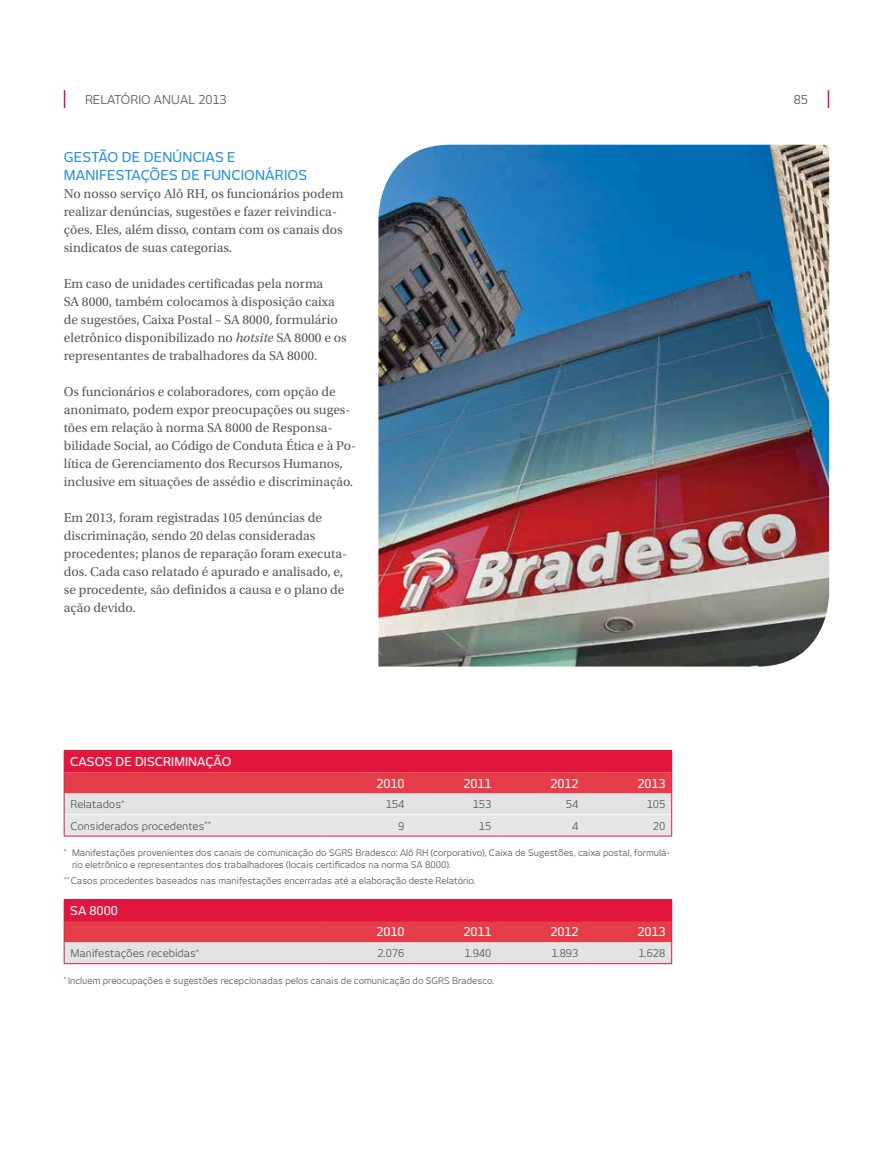
<style>
.page{position:relative;width:893px;height:1149px;background:#fff}
.page>*{position:absolute;margin:0;border:0;box-sizing:border-box;transform-origin:0 0}
.t1{font:13.5px/18px "Utopia Std";color:#58595b}
.t2{font:500 12px "New June";color:#fff}
.t3{font:12px "New June";color:#58595b}
.t4{font:10.5px "New June";color:#58595b}
.t5{font:9px/12px "New June";color:#58595b}
.s1{font-family:"New June";font-weight:500;color:#2b93d1}
.s2{font-style:italic}
</style>
<div class="page">
<svg style="left:64px;top:90px;width:1px;height:18px"></svg>
<svg style="left:828px;top:90px;width:1px;height:18px"></svg>
<img style="left:378px;top:145px;width:451px;height:521px">
<hr style="left:64px;top:750px;width:260px;height:1px;background:#e3173e">
<hr style="left:324px;top:750px;width:87px;height:1px;background:#e3173e">
<hr style="left:411px;top:750px;width:87px;height:1px;background:#e3173e">
<hr style="left:498px;top:750px;width:87px;height:1px;background:#e3173e">
<hr style="left:585px;top:750px;width:87px;height:1px;background:#e3173e">
<svg style="left:64px;top:751px;width:608px;height:84px;background:#e48694"></svg>
<hr style="left:64px;top:835px;width:260px;height:1px;background:#e3173e">
<hr style="left:324px;top:835px;width:87px;height:1px;background:#e3173e">
<hr style="left:411px;top:835px;width:87px;height:1px;background:#e3173e">
<hr style="left:498px;top:835px;width:87px;height:1px;background:#e3173e">
<hr style="left:585px;top:835px;width:87px;height:1px;background:#e3173e">
<svg style="left:64px;top:899px;width:608px;height:63px;background:#e36376"></svg>
<hr style="left:64px;top:962px;width:260px;height:1px;background:#e3173e">
<hr style="left:324px;top:962px;width:87px;height:1px;background:#e3173e">
<hr style="left:411px;top:962px;width:87px;height:1px;background:#e3173e">
<hr style="left:498px;top:962px;width:87px;height:1px;background:#e3173e">
<hr style="left:585px;top:962px;width:87px;height:1px;background:#e3173e">
<p class="t3" style="left:85px;top:92px;width:143px">RELATÓRIO Anual 2013</p>
<p class="t3" style="left:794px;top:92px;width:16px">85</p>
<p class="t1" style="left:64px;top:149px;width:281px"><span class="s1">GESTÃO DE DENÚNCIAS E MANIFESTAÇÕES DE FUNCIONÁRIOS<br></span>No nosso serviço Alô RH, os funcionários podem realizar denúncias, sugestões e fazer reivindica&shy;ções. Eles, além disso, contam com os canais dos sindicatos de suas categorias.</p>
<p class="t1" style="left:64px;top:275px;width:284px">Em caso de unidades certificadas pela norma<br>SA 8000, também colocamos à disposição caixa de sugestões, Caixa Postal – SA 8000, formulário eletrônico disponibilizado no <span class="s2">hotsite</span> SA 8000 e os representantes de trabalhadores da SA 8000.</p>
<p class="t1" style="left:64px;top:383px;width:294px">Os funcionários e colaboradores, com opção de anonimato, podem expor preocupações ou suges&shy;tões em relação à norma SA 8000 de Responsa&shy;bilidade Social, ao Código de Conduta Ética e à Po&shy;lítica de Gerenciamento dos Recursos Humanos, inclusive em situações de assédio e discriminação.</p>
<p class="t1" style="left:64px;top:509px;width:285px">Em 2013, foram registradas 105 denúncias de discriminação, sendo 20 delas consideradas procedentes; planos de reparação foram executa&shy;dos. Cada caso relatado é apurado e analisado, e, se procedente, são definidos a causa e o plano de ação devido.</p>
<p class="t2" style="left:70px;top:754px;width:10px">CASOS</p>
<p class="t2" style="left:115px;top:754px;width:115px">DE DISCRIMINAÇÃO</p>
<p class="t2" style="left:376px;top:775px;width:30px">2010</p>
<p class="t2" style="left:463px;top:775px;width:30px">2011</p>
<p class="t2" style="left:550px;top:775px;width:30px">2012</p>
<p class="t2" style="left:637px;top:775px;width:30px">2013</p>
<p class="t4" style="left:71px;top:798px;width:55px">Relatados<sup>*</sup></p>
<p class="t4" style="left:386px;top:798px;width:20px">154</p>
<p class="t4" style="left:473px;top:798px;width:20px">153</p>
<p class="t4" style="left:566px;top:798px;width:14px">54</p>
<p class="t4" style="left:647px;top:798px;width:20px">105</p>
<p class="t4" style="left:71px;top:819px;width:142px">Considerados procedentes<sup>**</sup></p>
<p class="t4" style="left:398px;top:819px;width:8px">9</p>
<p class="t4" style="left:479px;top:819px;width:14px">15</p>
<p class="t4" style="left:572px;top:819px;width:8px">4</p>
<p class="t4" style="left:653px;top:819px;width:14px">20</p>
<p class="t5" style="left:72px;top:846px;width:600px;text-indent:-8px"><sup>*</sup> Manifestações provenientes dos canais de comunicação do SGRS Bradesco: Alô RH (corporativo), Caixa de Sugestões, caixa postal, formulá&shy;rio eletrônico e representantes dos trabalhadores (locais certificados na norma SA 8000).</p>
<p class="t5" style="left:64px;top:874px;width:413px"><sup>**</sup> Casos procedentes baseados nas manifestações encerradas até a elaboração deste Relatório.</p>
<p class="t2" style="left:70px;top:903px;width:49px">SA 8000</p>
<p class="t2" style="left:376px;top:924px;width:30px">2010</p>
<p class="t2" style="left:463px;top:924px;width:30px">2011</p>
<p class="t2" style="left:550px;top:924px;width:30px">2012</p>
<p class="t2" style="left:637px;top:924px;width:30px">2013</p>
<p class="t4" style="left:71px;top:946px;width:130px">Manifestações recebidas<sup>*</sup></p>
<p class="t4" style="left:377px;top:946px;width:28px">2.076</p>
<p class="t4" style="left:464px;top:946px;width:28px">1.940</p>
<p class="t4" style="left:551px;top:946px;width:28px">1.893</p>
<p class="t4" style="left:638px;top:946px;width:28px">1.628</p>
<p class="t5" style="left:64px;top:973px;width:432px"><sup>*</sup> I ncluem preocupações e sugestões recepcionadas pelos canais de comunicação do SGRS Bradesco.</p>
</div>
